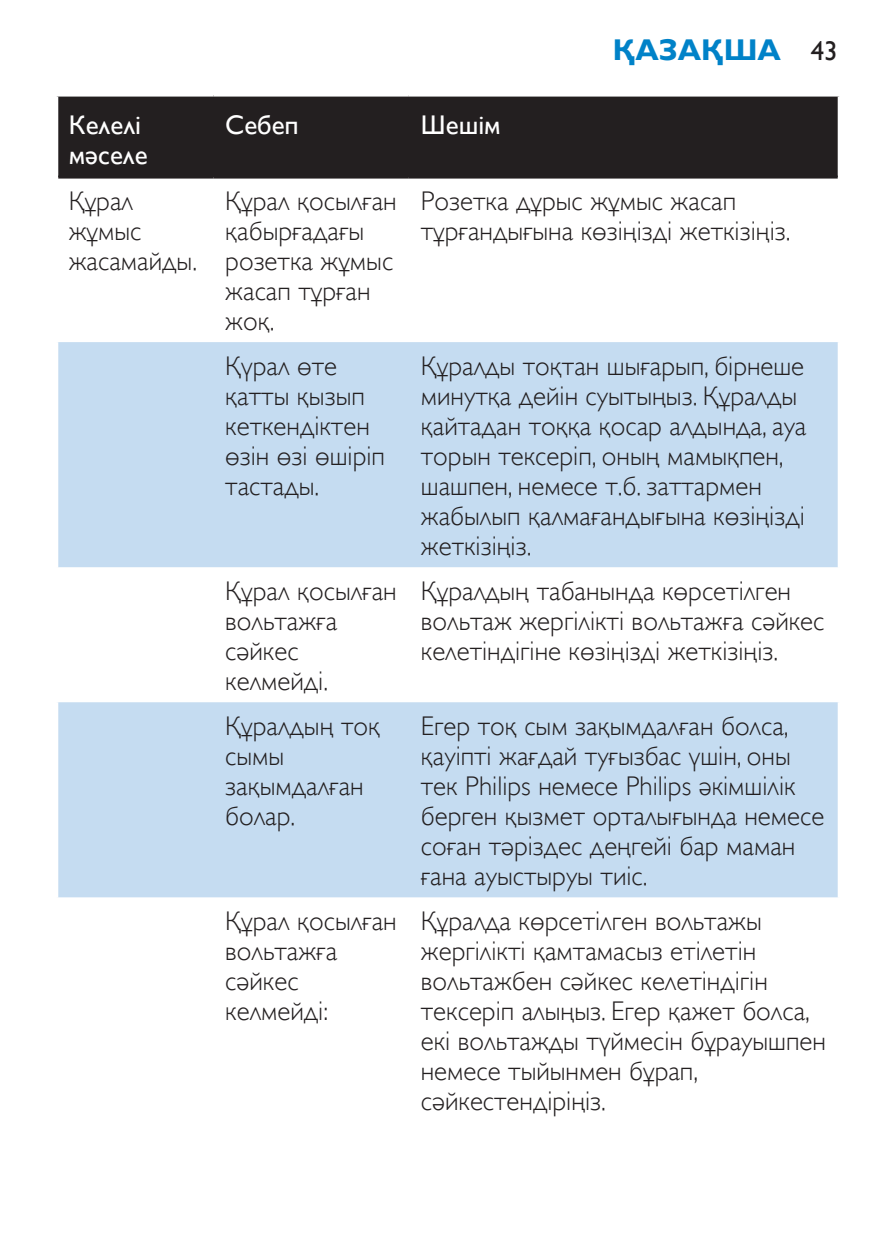
<style>
.page{position:relative;width:893px;height:1259px;background:#fff}
.page>*{position:absolute;margin:0;border:0;box-sizing:border-box;transform-origin:0 0}
.t1{font:700 30px "Gill Sans Alt One WGL";color:#0082c8}
.t2{font:27px/30px "Gill Sans Alt One WGL Light";color:#231f20}
.t3{font:27px/30px "Gill Sans Alt One WGL";color:#fff}
.s1{font-weight:400;font-size:27px;color:#231f20}
</style>
<div class="page">
<div style="left:58px;top:97px;width:780px;height:79px;background:#231f20"></div>
<svg style="left:58px;top:342px;width:780px;height:555px;fill:#c5dcf1"></svg>
<hr style="left:58px;top:176px;width:155px;height:3px;background:#231f20">
<hr style="left:213px;top:176px;width:196px;height:3px;background:#231f20">
<hr style="left:409px;top:176px;width:429px;height:3px;background:#231f20">
<p class="t1" style="left:613px;top:29px;width:212px">Қазақша <span class="s1">43</span></p>
<p class="t3" style="left:69px;top:109px;width:80px">Келелі мәселе</p>
<p class="t3" style="left:225px;top:109px;width:75px">Себеп</p>
<p class="t3" style="left:421px;top:109px;width:81px">Шешім</p>
<p class="t2" style="left:69px;top:186px;width:130px">Құрал жұмыс жасамайды.</p>
<p class="t2" style="left:225px;top:186px;width:173px">Құрал қосылған қабырғадағы розетка жұмыс жасап тұрған жоқ.</p>
<p class="t2" style="left:421px;top:186px;width:371px">Розетка дұрыс жұмыс жасап тұрғандығына көзіңізді жеткізіңіз.</p>
<p class="t2" style="left:225px;top:351px;width:161px">Қүрал өте қатты қызып кеткендіктен өзін өзі өшіріп тастады.</p>
<p class="t2" style="left:421px;top:351px;width:387px">Құралды тоқтан шығарып, бірнеше минутқа дейін суытыңыз. Құралды қайтадан тоққа қосар алдында, ауа торын тексеріп, оның мамықпен, шашпен, немесе т.б. заттармен жабылып қалмағандығына көзіңізді жеткізіңіз.</p>
<p class="t2" style="left:225px;top:576px;width:173px">Құрал қосылған вольтажға сәйкес келмейді.</p>
<p class="t2" style="left:421px;top:576px;width:405px">Құралдың табанында көрсетілген вольтаж жергілікті вольтажға сәйкес келетіндігіне көзіңізді жеткізіңіз.</p>
<p class="t2" style="left:225px;top:711px;width:156px">Құралдың тоқ сымы зақымдалған болар.</p>
<p class="t2" style="left:421px;top:711px;width:405px">Егер тоқ сым зақымдалған болса, қауіпті жағдай туғызбас үшін, оны тек Philips немесе Philips әкімшілік берген қызмет орталығында немесе соған тәріздес деңгейі бар маман ғана ауыстыруы тиіс.</p>
<p class="t2" style="left:225px;top:906px;width:173px">Құрал қосылған вольтажға сәйкес келмейді:</p>
<p class="t2" style="left:421px;top:906px;width:406px">Құралда көрсетілген вольтажы жергілікті қамтамасыз етілетін вольтажбен сәйкес келетіндігін тексеріп алыңыз. Егер қажет болса, екі вольтажды түймесін бұрауышпен немесе тыйынмен бұрап, сәйкестендіріңіз.</p>
</div>
